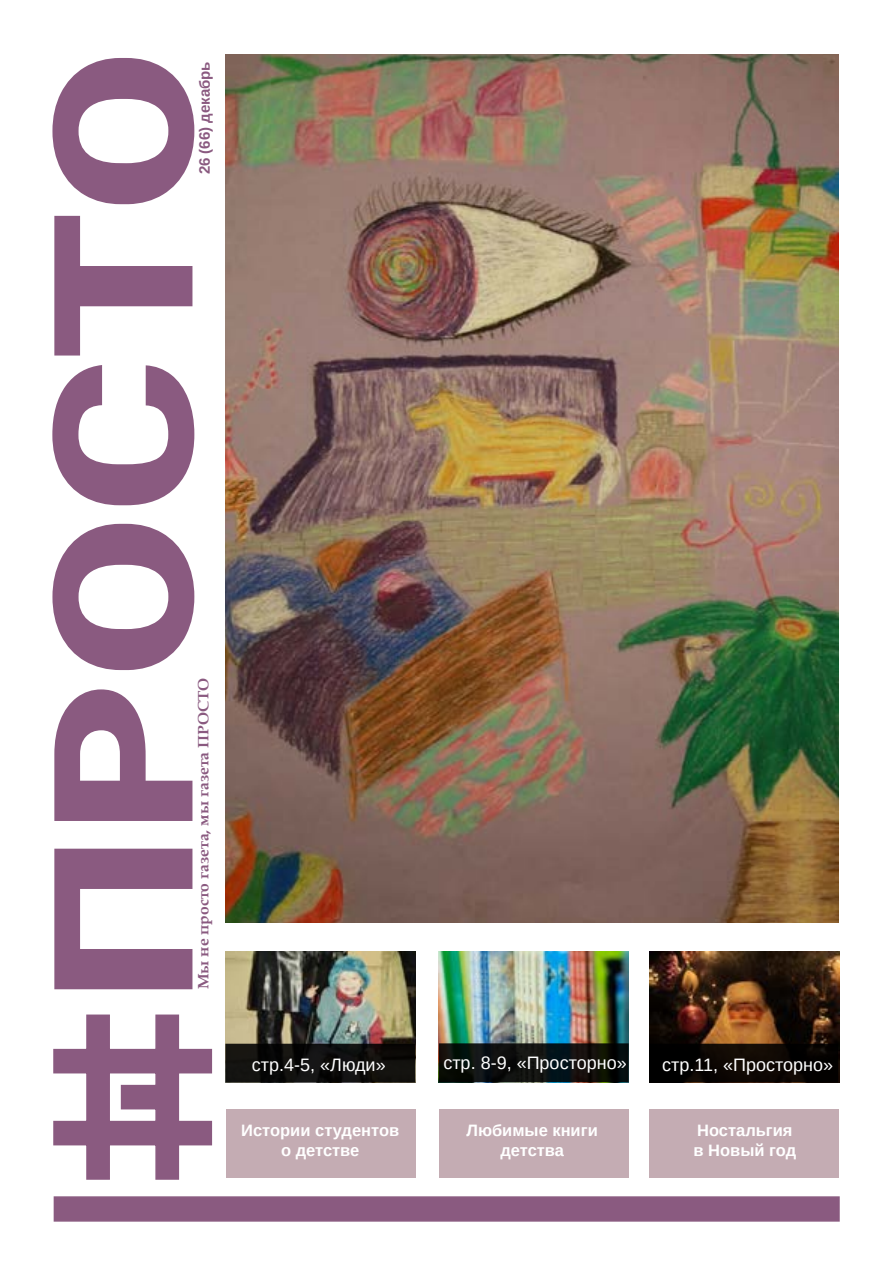
<style>
.page{position:relative;width:893px;height:1263px;background:#fff}
.page>*{position:absolute;margin:0;border:0;box-sizing:border-box;transform-origin:0 0}
.t1{font:900 194.25px "Roboto";letter-spacing:.01em;color:#8a5a80;scale:1.21 1}
.t2{font:18px "Arimo";color:#fff}
.t3{font:700 16.5px/19.8px "Arimo";color:#fff;text-align:center}
.t4{font:700 15px "Book Antiqua";color:#8a5a80;scale:1.04 1}
.t5{font:700 15px "Arimo";color:#8a5a80}
</style>
<div class="page">
<svg style="left:53px;top:1014px;width:160px;height:166px"></svg>
<div style="left:54px;top:1196px;width:786px;height:25px;background:#8a5a80;border:2px solid #8a5a80"></div>
<img style="left:225px;top:54px;width:614px;height:869px">
<img style="left:225px;top:951px;width:190px;height:93px">
<img style="left:439px;top:951px;width:190px;height:92px">
<div style="left:226px;top:1109px;width:190px;height:68px;background:#c4acb3"></div>
<div style="left:439px;top:1109px;width:190px;height:69px;background:#c4acb3"></div>
<div style="left:649px;top:1109px;width:190px;height:69px;background:#c4acb3"></div>
<svg style="left:442px;top:1046px;width:184px;height:33px;background:#0c100e"></svg>
<div style="left:439px;top:1043px;width:190px;height:39px;border:2px solid #000"></div>
<div style="left:226px;top:1044px;width:188px;height:38px;background:linear-gradient(to right,#0f0f0e,#0f0e0c)"></div>
<div style="left:225px;top:1044px;width:190px;height:38px;border:2px solid #000"></div>
<img style="left:649px;top:952px;width:191px;height:130px">
<div style="left:650px;top:1044px;width:187px;height:38px;background:#090402"></div>
<div style="left:649px;top:1044px;width:189px;height:38px;border:2px solid #000"></div>
<h1 class="t1" style="left:-13px;top:1002px;width:788px;rotate:-90deg">ПРОСТО</h1>
<p class="t5" style="left:194px;top:174px;width:115px;rotate:-90deg">26 (66) декабрь</p>
<p class="t4" style="left:193px;top:989px;width:301px;rotate:-90deg">Мы не просто газета, мы газета ПРОСТО</p>
<p class="t2" style="left:252px;top:1054px;width:135px">стр.4-5, «Люди»</p>
<p class="t2" style="left:443px;top:1051px;width:185px">стр. 8-9, «Просторно»</p>
<p class="t2" style="left:662px;top:1053px;width:172px">стр.11, «Просторно»</p>
<p class="t3" style="left:241px;top:1120px;width:160px">Истории студентов о детстве</p>
<p class="t3" style="left:467px;top:1120px;width:133px">Любимые книги детства</p>
<p class="t3" style="left:693px;top:1120px;width:104px;text-align:left">Ностальгия в Новый год</p>
</div>
